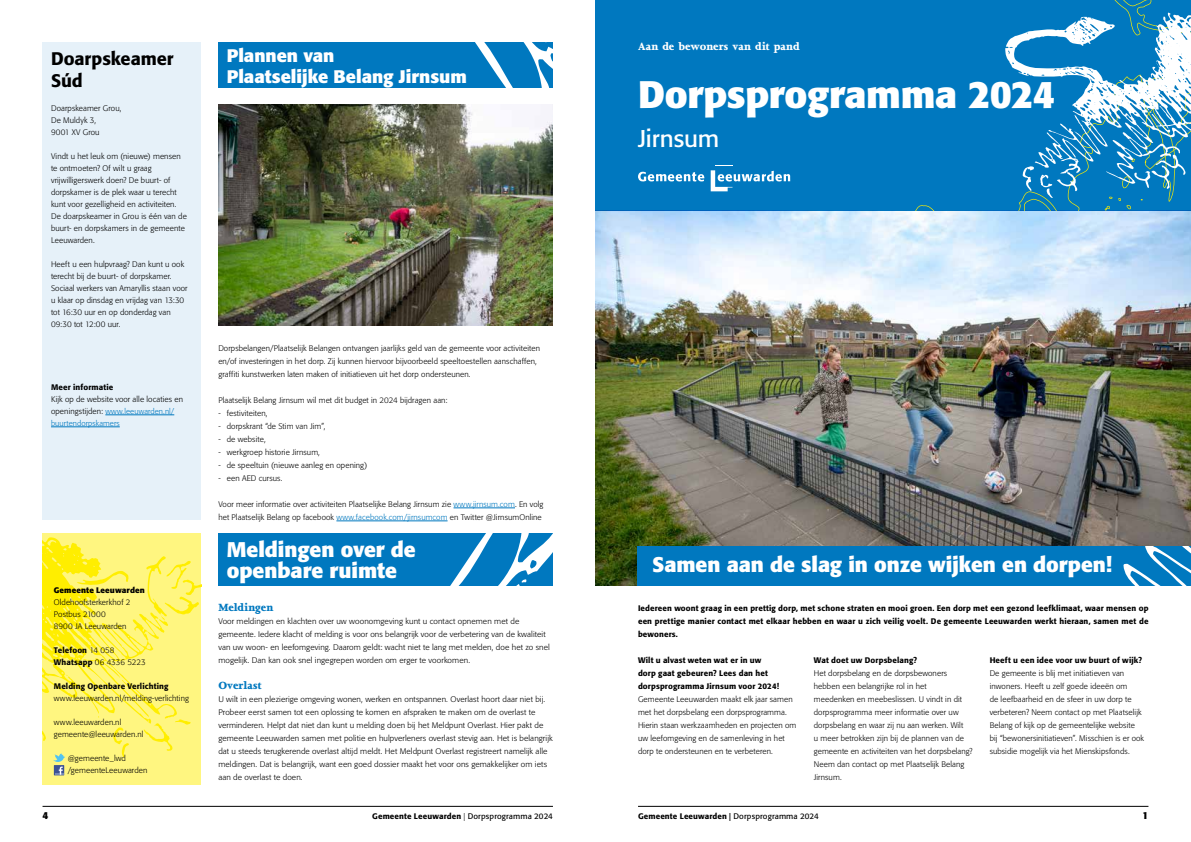
<style>
.page{position:relative;width:1191px;height:842px;background:#fff}
.page>*{position:absolute;margin:0;border:0;box-sizing:border-box;transform-origin:0 0}
.t1{font:700 38px "Formata";letter-spacing:-.01em;color:#fff}
.t2{font:24px "Formata";letter-spacing:-.005em;color:#fff}
.t3{font:700 21px/21px "Formata";letter-spacing:-.005em;color:#fff}
.t4{font:700 18px/21px "Formata";letter-spacing:-.005em;color:#fff}
.t5{font:500 18px/21.6px "Formata";letter-spacing:-.005em;color:#000}
.t6{font:800 12px "Joanna MT Std";color:#fff}
.t7{font:800 12px "Joanna MT Std";letter-spacing:.005em;color:#0078bf}
.t8{font:700 10px "Formata";color:#000}
.t9{font:300 8px/13px "Formata";letter-spacing:.01em;color:#000}
.t10{font:500 8px/13px "Formata";letter-spacing:.015em;color:#000}
.t11{font:700 8px "Formata";letter-spacing:.015em;color:#000}
.t12{font:300 7.8px/12px "Formata";letter-spacing:.015em;color:#0078bf}
.s1{font-size:8px;color:#000}
.s2{font-weight:300}
.s3{color:#0078bf}
.s4{font-weight:400}
</style>
<div class="page">
<hr style="left:638px;top:806px;width:510px;height:1px;background:#000">
<hr style="left:43px;top:806px;width:510px;height:1px;background:#000">
<img style="left:595px;top:210px;width:596px;height:375px">
<div style="left:595px;top:0;width:596px;height:210px;background:#0078bf"></div>
<svg style="left:638px;top:172px;width:66px;height:10px"></svg>
<svg style="left:710px;top:170px;width:80px;height:21px"></svg>
<div style="left:638px;top:546px;width:553px;height:39px;background:#0078bf"></div>
<svg style="left:1123px;top:546px;width:68px;height:39px"></svg>
<img style="left:218px;top:104px;width:335px;height:221px">
<hr style="left:453px;top:508px;width:62px;height:1px;background:#0078bf">
<hr style="left:336px;top:521px;width:111px;height:1px;background:#0078bf">
<div style="left:218px;top:43px;width:335px;height:45px;background:#0078bf"></div>
<svg style="left:475px;top:43px;width:78px;height:45px"></svg>
<svg style="left:1005px;top:0;width:186px;height:210px"></svg>
<div style="left:43px;top:533px;width:158px;height:252px;background:#fff680"></div>
<svg style="left:43px;top:537px;width:158px;height:238px"></svg>
<div style="left:218px;top:533px;width:335px;height:52px;background:#0078bf"></div>
<svg style="left:451px;top:533px;width:102px;height:52px"></svg>
<div style="left:43px;top:42px;width:158px;height:478px;background:#e6f1f9"></div>
<hr style="left:105px;top:415px;width:69px;height:1px;background:#0078bf">
<hr style="left:51px;top:427px;width:69px;height:1px;background:#0078bf">
<h3 class="t5" style="left:51px;top:48px;width:124px">Doarpskeamer<br>Súd</h3>
<p class="t9" style="left:51px;top:102px;width:72px;line-height:12px">Doarpskeamer Grou,<br>De Muldyk 3,<br>9001 XV Grou</p>
<p class="t9" style="left:51px;top:150px;width:137px;line-height:12px">Vindt u het leuk om (nieuwe) mensen te ontmoeten? Of wilt u graag vrijwilligerswerk doen? De buurt- of dorpskamer is de plek waar u terecht kunt voor gezelligheid en activiteiten.<br>De doarpskeamer in Grou is één van de buurt- en dorpskamers in de gemeente<br>Leeuwarden.</p>
<p class="t9" style="left:51px;top:258px;width:138px;line-height:12px">Heeft u een hulpvraag? Dan kunt u ook terecht bij de buurt- of dorpskamer.<br>Sociaal werkers van Amaryllis staan voor u klaar op dinsdag en vrijdag van 13:30 tot 16:30 uur en op donderdag van 09:30 tot 12:00 uur.</p>
<p class="t10" style="left:51px;top:381px;width:64px">Meer informatie</p>
<p class="t9" style="left:51px;top:393px;width:134px">Kijk op de website voor alle locaties en</p>
<p class="t12" style="left:51px;top:405px;width:125px"><span class="s1">openingstijden:</span> www.leeuwarden.nl/ buurtendorpskamers</p>
<p class="t11" style="left:54px;top:586px;width:92px">Gemeente Leeuwarden</p>
<p class="t9" style="left:54px;top:597px;width:78px;line-height:12px">Oldehoofsterkerkhof 2<br>Postbus 21000<br>8900 JA Leeuwarden</p>
<p class="t10" style="left:54px;top:645px;width:93px;line-height:12px">Telefoon <span class="s2">14 058<br></span>Whatsapp <span class="s2">06 4336 5223</span></p>
<p class="t10" style="left:54px;top:680px;width:116px">Melding Openbare Verlichting</p>
<p class="t9" style="left:54px;top:692px;width:136px">www.leeuwarden.nl/melding-verlichting</p>
<p class="t9" style="left:54px;top:717px;width:91px;line-height:12px">www.leeuwarden.nl gemeente@leeuwarden.nl</p>
<p class="t9" style="left:68px;top:753px;width:81px;line-height:12px">@gemeente_lwd /gemeenteLeeuwarden</p>
<p class="t8" style="left:43px;top:809px;width:7px">4</p>
<h3 class="t4" style="left:227px;top:45px;width:241px">Plannen van<br>Plaatselijke Belang Jirnsum</h3>
<p class="t9" style="left:218px;top:342px;width:323px">Dorpsbelangen/Plaatselijk Belangen ontvangen jaarlijks geld van de gemeente voor activiteiten en/of investeringen in het dorp. Zij kunnen hiervoor bijvoorbeeld speeltoestellen aanschaffen, graffiti kunstwerken laten maken of initiatieven uit het dorp ondersteunen.</p>
<p class="t9" style="left:218px;top:394px;width:231px">Plaatselijk Belang Jirnsum wil met dit budget in 2024 bijdragen aan:</p>
<p class="t9" style="left:218px;top:407px;width:51px">- festiviteiten,</p>
<p class="t9" style="left:218px;top:420px;width:108px">- dorpskrant “de Stim van Jim”,</p>
<p class="t9" style="left:218px;top:433px;width:49px">- de website,</p>
<p class="t9" style="left:218px;top:446px;width:103px">- werkgroep historie Jirnsum,</p>
<p class="t9" style="left:218px;top:459px;width:151px">- de speeltuin (nieuwe aanleg en opening)</p>
<p class="t9" style="left:218px;top:472px;width:66px">- een AED cursus.</p>
<p class="t9" style="left:218px;top:498px;width:326px">Voor meer informatie over activiteiten Plaatselijke Belang Jirnsum zie <span class="s3">www.jirnsum.com</span>. En volg het Plaatselijk Belang op facebook <span class="s3">www.facebook.com/jirnsumcom</span> en Twitter @JirnsumOnline</p>
<h3 class="t3" style="left:227px;top:539px;width:190px">Meldingen over de openbare ruimte</h3>
<h3 class="t7" style="left:218px;top:601px;width:56px">Meldingen</h3>
<p class="t9" style="left:218px;top:615px;width:333px">Voor meldingen en klachten over uw woonomgeving kunt u contact opnemen met de gemeente. Iedere klacht of melding is voor ons belangrijk voor de verbetering van de kwaliteit van uw woon- en leefomgeving. Daarom geldt: wacht niet te lang met melden, doe het zo snel mogelijk. Dan kan ook snel ingegrepen worden om erger te voorkomen.</p>
<h3 class="t7" style="left:218px;top:679px;width:45px">Overlast</h3>
<p class="t9" style="left:218px;top:693px;width:336px">U wilt in een plezierige omgeving wonen, werken en ontspannen. Overlast hoort daar niet bij.<br>Probeer eerst samen tot een oplossing te komen en afspraken te maken om de overlast te verminderen. Helpt dat niet dan kunt u melding doen bij het Meldpunt Overlast. Hier pakt de gemeente Leeuwarden samen met politie en hulpverleners overlast stevig aan. Het is belangrijk dat u steeds terugkerende overlast altijd meldt. Het Meldpunt Overlast registreert namelijk alle meldingen. Dat is belangrijk, want een goed dossier maakt het voor ons gemakkelijker om iets aan de overlast te doen.</p>
<h3 class="t6" style="left:638px;top:40px;width:163px">Aan de bewoners van dit pand</h3>
<h1 class="t1" style="left:638px;top:71px;width:418px">Dorpsprogramma 2024</h1>
<h2 class="t2" style="left:638px;top:124px;width:83px">Jirnsum</h2>
<h3 class="t3" style="left:652px;top:554px;width:461px">Samen aan de slag in onze wijken en dorpen!</h3>
<p class="t10" style="left:638px;top:602px;width:512px;text-align:justify">Iedereen woont graag in een prettig dorp, met schone straten en mooi groen. Een dorp met een gezond leefklimaat, waar mensen op een prettige manier contact met elkaar hebben en waar u zich veilig voelt. De gemeente Leeuwarden werkt hieraan, samen met de bewoners.</p>
<p class="t10" style="left:638px;top:654px;width:142px">Wilt u alvast weten wat er in uw dorp gaat gebeuren? Lees dan het dorpsprogramma Jirnsum voor 2024!</p>
<p class="t9" style="left:638px;top:693px;width:160px">Gemeente Leeuwarden maakt elk jaar samen met het dorpsbelang een dorpsprogramma.<br>Hierin staan werkzaamheden en projecten om uw leefomgeving en de samenleving in het dorp te ondersteunen en te verbeteren.</p>
<p class="t10" style="left:814px;top:654px;width:105px">Wat doet uw Dorpsbelang?</p>
<p class="t9" style="left:814px;top:667px;width:160px">Het dorpsbelang en de dorpsbewoners hebben een belangrijke rol in het<br>meedenken en meebeslissen. U vindt in dit dorpsprogramma meer informatie over uw dorpsbelang en waar zij nu aan werken. Wilt<br>u meer betrokken zijn bij de plannen van de gemeente en activiteiten van het dorpsbelang?<br>Neem dan contact op met Plaatselijk Belang Jirnsum.</p>
<p class="t10" style="left:989px;top:654px;width:154px">Heeft u een idee voor uw buurt of wijk?</p>
<p class="t9" style="left:989px;top:667px;width:156px">De gemeente is blij met initiatieven van inwoners. Heeft u zelf goede ideeën om<br>de leefbaarheid en de sfeer in uw dorp te verbeteren? Neem contact op met Plaatselijk Belang of kijk op de gemeentelijke website bij “bewonersinitiatieven”. Misschien is er ook subsidie mogelijk via het Mienskipsfonds.</p>
<p class="t10" style="left:372px;top:810px;width:182px">Gemeente Leeuwarden <span class="s2">|</span> <span class="s4">Dorpsprogramma 2024</span></p>
<p class="t10" style="left:638px;top:810px;width:182px">Gemeente Leeuwarden | <span class="s4">Dorpsprogramma 2024</span></p>
<p class="t8" style="left:1142px;top:809px;width:7px">1</p>
</div>
